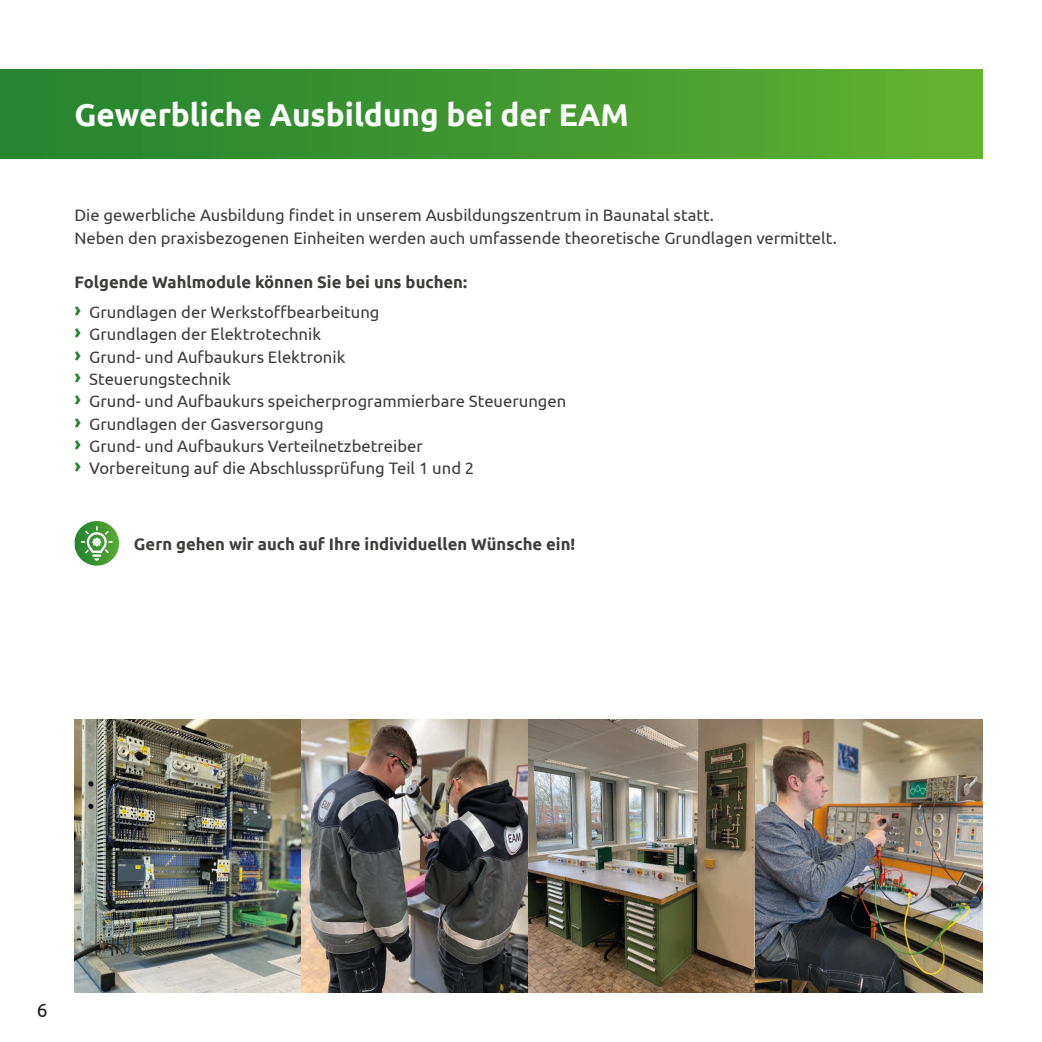
<style>
.page{position:relative;width:1042px;height:1042px;background:#fff}
.page>*{position:absolute;margin:0;border:0;box-sizing:border-box;transform-origin:0 0}
.t1{font:700 31.5px "Ubuntu";color:#fff}
.t2{font:19.25px "Ubuntu";color:#1d1d1b}
.t3{font:16.62px/22.4px "Ubuntu";color:#3d3d3c}
.t4{font:700 16.62px/29.8px "Ubuntu";color:#3d3d3c}
.s1{font-size:20.12px;color:#248630}
.s2{font-weight:400}
.s3{font-weight:700;font-size:20.12px;color:#248630}
</style>
<div class="page">
<div style="left:0;top:69px;width:982px;height:90px;background:linear-gradient(to right,#218230,#62b02f)"></div>
<img style="left:74px;top:719px;width:908px;height:273px">
<svg style="left:75px;top:521px;width:44px;height:44px"></svg>
<h1 class="t1" style="left:74px;top:96px;width:556px">Gewerbliche Ausbildung bei der EAM</h1>
<p class="t3" style="left:74px;top:204px;width:764px">Die gewerbliche Ausbildung findet in unserem Ausbildungszentrum in Baunatal statt.<br>Neben den praxisbezogenen Einheiten werden auch umfassende theoretische Grundlagen vermittelt.</p>
<p class="t4" style="left:74px;top:267px;width:394px">Folgende Wahlmodule können Sie bei uns buchen: <span class="s1">›</span> <span class="s2">Grundlagen der Werkstoffbearbeitung</span></p>
<p class="t3" style="left:74px;top:323px;width:493px"><span class="s3">›</span> Grundlagen der Elektrotechnik<br><span class="s3">›</span> Grund- und Aufbaukurs Elektronik<br><span class="s3">›</span> Steuerungstechnik<br><span class="s3">›</span> Grund- und Aufbaukurs speicherprogrammierbare Steuerungen <span class="s3">›</span> Grundlagen der Gasversorgung<br><span class="s3">›</span> Grund- und Aufbaukurs Verteilnetzbetreiber<br><span class="s3">›</span> Vorbereitung auf die Abschlussprüfung Teil 1 und 2</p>
<p class="t4" style="left:134px;top:529px;width:443px">Gern gehen wir auch auf Ihre individuellen Wünsche ein!</p>
<p class="t2" style="left:37px;top:998px;width:12px">6</p>
</div>
